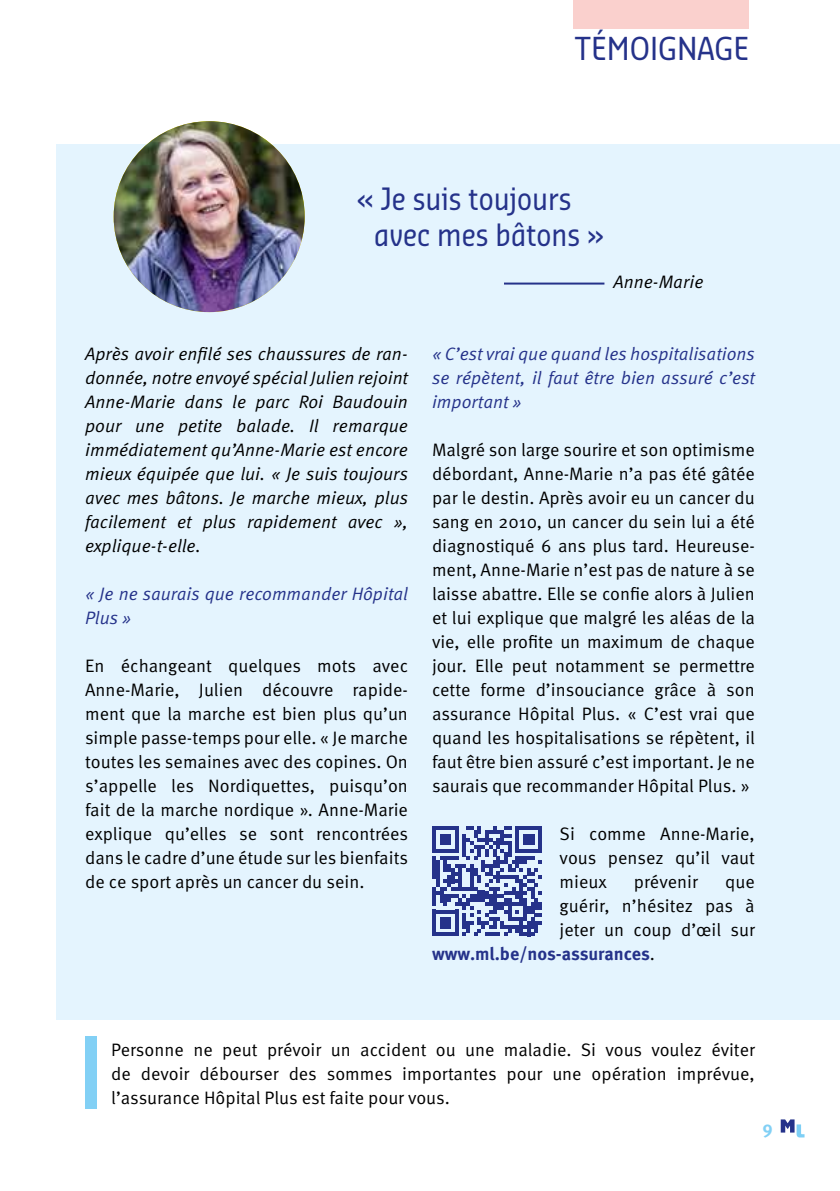
<style>
.page{position:relative;width:840px;height:1191px;background:#fff}
.page>*{position:absolute;margin:0;border:0;box-sizing:border-box;transform-origin:0 0}
.t1{font:30.8px "Sansa Con Pro";color:#25328a}
.t2{font:30px/36px "Sansa Con Pro";color:#25328a}
.t3{font:18px/24px "Meta OT Norm";color:#000;text-align:justify}
.t4{font:18px/24px "Meta OT Norm Ita";color:#000;text-align:justify}
.t5{font:18px/24px "Meta OT Norm Ita";color:#25328a}
.t6{font:700 18px "Meta OT";letter-spacing:-.005em;color:#25328a}
.t7{font:700 18px "Meta OT";color:#82d0f5}
.s1{font-family:"Meta OT Norm";font-weight:400;color:#000}
</style>
<div class="page">
<svg style="left:780px;top:1119px;width:24px;height:18px"></svg>
<div style="left:573px;top:0;width:175px;height:28px;background:#fad0cd"></div>
<div style="left:57px;top:144px;width:782px;height:875px;background:#e4f4fe"></div>
<svg style="left:432px;top:826px;width:109px;height:110px"></svg>
<div style="left:85px;top:1036px;width:11px;height:73px;background:#82d0f5"></div>
<img style="left:114px;top:121px;width:190px;height:191px;border-radius:95px">
<hr style="left:503px;top:282px;width:101px;height:2px;background:#25328a">
<h1 class="t1" style="left:574px;top:27px;width:176px">TÉMOIGNAGE</h1>
<h2 class="t2" style="left:374px;top:181px;width:232px;text-indent:-18px">« Je suis toujours avec mes bâtons »</h2>
<p class="t4" style="left:613px;top:270px;width:92px">Anne-Marie</p>
<p class="t4" style="left:85px;top:342px;width:324px">Après avoir enfilé ses chaussures de ran&shy;donnée, notre envoyé spécial Julien rejoint Anne-Marie dans le parc Roi Baudouin pour une petite balade. Il remarque immédiatement qu’Anne-Marie est encore mieux équipée que lui. « Je suis toujours avec mes bâtons. Je marche mieux, plus facilement et plus rapidement avec », explique-t-elle.</p>
<p class="t5" style="left:85px;top:582px;width:324px">« Je ne saurais que recommander Hôpital<br>Plus »</p>
<p class="t3" style="left:85px;top:654px;width:324px">En échangeant quelques mots avec Anne-Marie, Julien découvre rapide&shy;ment que la marche est bien plus qu’un simple passe-temps pour elle. « Je marche toutes les semaines avec des copines. On s’appelle les Nordiquettes, puisqu’on fait de la marche nordique ». Anne-Marie explique qu’elles se sont rencontrées dans le cadre d’une étude sur les bienfaits de ce sport après un cancer du sein.</p>
<p class="t5" style="left:432px;top:342px;width:324px;text-align:justify">« C’est vrai que quand les hospitalisations se répètent, il faut être bien assuré c’est important »</p>
<p class="t3" style="left:432px;top:438px;width:324px">Malgré son large sourire et son optimisme débordant, Anne-Marie n’a pas été gâtée par le destin. Après avoir eu un cancer du sang en 2010, un cancer du sein lui a été diagnostiqué 6 ans plus tard. Heureuse&shy;ment, Anne-Marie n’est pas de nature à se laisse abattre. Elle se confie alors à Julien et lui explique que malgré les aléas de la vie, elle profite un maximum de chaque jour. Elle peut notamment se permettre cette forme d’insouciance grâce à son assurance Hôpital Plus. « C’est vrai que quand les hospitalisations se répètent, il faut être bien assuré c’est important. Je ne saurais que recommander Hôpital Plus. »</p>
<p class="t3" style="left:559px;top:822px;width:197px">Si comme Anne-Marie, vous pensez qu’il vaut mieux</p>
<p class="t3" style="left:633px;top:870px;width:65px">prévenir</p>
<p class="t3" style="left:559px;top:870px;width:196px;text-indent:165px">que guérir, n’hésitez pas à jeter un coup d’œil sur</p>
<p class="t6" style="left:432px;top:942px;width:224px">www.ml.be/nos-assurances<span class="s1">.</span></p>
<p class="t3" style="left:111px;top:1038px;width:645px">Personne ne peut prévoir un accident ou une maladie. Si vous voulez éviter de devoir débourser des sommes importantes pour une opération imprévue, l’assurance Hôpital Plus est faite pour vous.</p>
<p class="t7" style="left:762px;top:1116px;width:12px">9</p>
</div>
